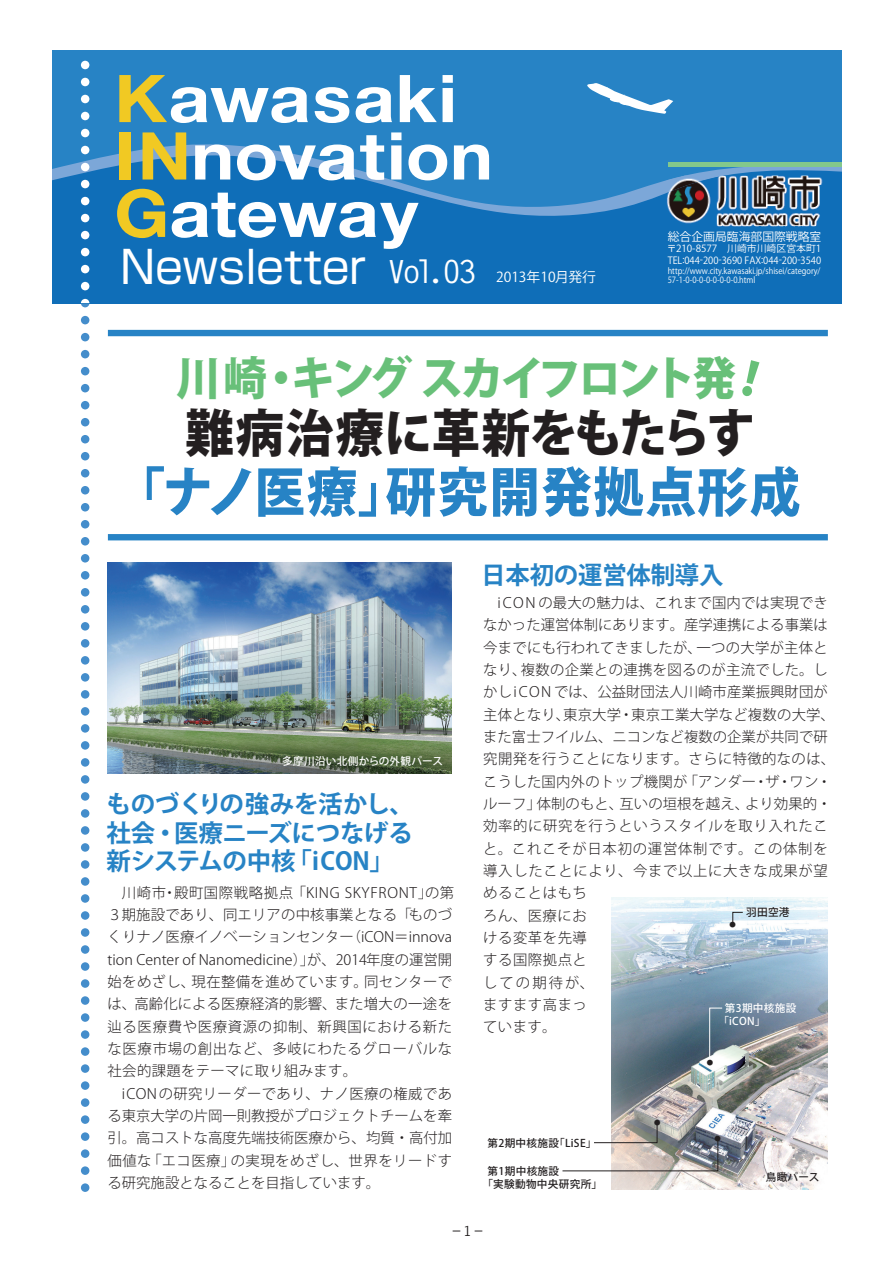
<style>
.page{position:relative;width:893px;height:1263px;background:#fff}
.page>*{position:absolute;margin:0;border:0;box-sizing:border-box;transform-origin:0 0}
.t1{font:700 65.85px/57.4px "Helvetica Neue LT Pro";color:#fff;scale:1.1 1}
.t2{font:800 53.1px "Koz Go Pro";letter-spacing:.03em;color:#2783c5;scale:.95 1}
.t3{font:800 51px "Koz Go Pro";letter-spacing:-.01em;color:#231f20;scale:.95 1}
.t4{font:800 45.75px "Koz Go Pro";letter-spacing:-.08em;color:#68c079;scale:.95 1}
.t5{font:44.7px "Shin Go Pr 6 N";color:#fff}
.t6{font:700 31.95px "Letter Gothic Std";color:#fff}
.t7{font:700 24.45px "Koz Go Pr 6 N";letter-spacing:-.01em;color:#2783c5}
.t8{font:300 14.4px/22.4px "Koz Go Pr 6 N";letter-spacing:.02em;color:#231f20}
.t9{font:300 14.4px/22.4px "Koz Go Pr 6 N";color:#231f20;text-align:right}
.t10{font:300 14.4px/22.4px "Koz Go Pr 6 N";letter-spacing:.045em;color:#231f20}
.t11{font:300 14.4px/22.4px "Koz Go Pr 6 N";letter-spacing:.05em;color:#231f20}
.t12{font:13.8px "Koz Go Pr 6 N";color:#fff}
.t13{font:700 13.8px "Letter Gothic Std";color:#231f20}
.t14{font:11.85px "Koz Go Pr 6 N";color:#fff}
.t15{font:500 10.65px "Koz Go Pr 6 N";letter-spacing:.03em;color:#231f20}
.t16{font:500 10.65px/12.8px "Koz Go Pr 6 N";letter-spacing:.03em;color:#fff}
.t17{font:9.9px/11.1px "Koz Go Pr 6 N";color:#fff}
.t18{font:8.55px/9.6px "Koz Go Pr 6 N";color:#fff;scale:.9 1}
.t19{font:500 6.45px "Koz Go Pr 6 N";color:#231f20}
.s1{color:#f1c923}
</style>
<div class="page">
<div style="left:108px;top:534px;width:720px;height:6px;background:#2783c5"></div>
<div style="left:52px;top:50px;width:790px;height:253px;background:#2783c5"></div>
<svg style="left:52px;top:144px;width:790px;height:82px"></svg>
<div style="left:52px;top:232px;width:790px;height:71px;background:#0f6eb8"></div>
<div style="left:52px;top:226px;width:790px;height:69px;background:#0f6eb8"></div>
<hr style="left:668px;top:163px;width:174px;height:4px;background:#83c88b">
<svg style="left:587px;top:83px;width:86px;height:31px"></svg>
<img style="left:612px;top:898px;width:216px;height:292px">
<img style="left:107px;top:562px;width:344px;height:212px">
<img style="left:667px;top:176px;width:157px;height:51px">
<svg style="left:81px;top:61px;width:8px;height:1131px"></svg>
<div style="left:108px;top:330px;width:720px;height:6px;background:#2783c5"></div>
<svg style="left:732px;top:911px;width:12px;height:15px"></svg>
<svg style="left:709px;top:1007px;width:14px;height:55px"></svg>
<img style="left:562px;top:1124px;width:157px;height:48px">
<h1 class="t1" style="left:114px;top:68px;width:346px"><span class="s1">K</span>awasaki<br><span class="s1">IN</span>novation</h1>
<h1 class="t1" style="left:114px;top:183px;width:278px"><span class="s1">G</span>ateway</h1>
<h3 class="t5" style="left:120px;top:230px;width:247px">Newsletter</h3>
<h3 class="t6" style="left:387px;top:252px;width:49px">Vol</h3>
<h3 class="t6" style="left:426px;top:252px;width:53px">.03</h3>
<p class="t12" style="left:496px;top:269px;width:101px">2013年10月発行</p>
<p class="t14" style="left:668px;top:230px;width:155px">総合企画局臨海部国際戦略室</p>
<p class="t17" style="left:667px;top:243px;width:156px">〒210-8577　川崎市川崎区宮本町1<br>TEL:044-200-3690 FAX:044-200-3540</p>
<p class="t18" style="left:668px;top:266px;width:171px">http://www.city.kawasaki j p. /shisei/category/<br>57-1-0-0-0-0-0-0-0-0.html</p>
<h3 class="t4" style="left:292px;top:348px;width:470px">キングスカイフロント発</h3>
<h3 class="t4" style="left:176px;top:348px;width:97px">川崎</h3>
<h3 class="t3" style="left:186px;top:400px;width:601px">難病治療に革新をもたらす</h3>
<h2 class="t2" style="left:385px;top:457px;width:438px">研究開発拠点形成</h2>
<h3 class="t4" style="left:259px;top:348px;width:47px">・</h3>
<h2 class="t2" style="left:115px;top:457px;width:310px">「ナノ医療」</h2>
<p class="t16" style="left:282px;top:754px;width:162px">多摩川沿い北側からの外観パース</p>
<h3 class="t7" style="left:107px;top:790px;width:309px">ものづくりの強みを活かし、</h3>
<h3 class="t7" style="left:107px;top:819px;width:308px">社会・医療ニーズにつなげる</h3>
<h3 class="t7" style="left:287px;top:847px;width:108px">「iCON「</h3>
<h3 class="t7" style="left:107px;top:847px;width:190px">新システムの中核</h3>
<p class="t11" style="left:174px;top:881px;width:260px">殿町国際戦略拠点「KING SKYFRONT」</p>
<p class="t8" style="left:108px;top:881px;width:60px">　川崎市</p>
<p class="t8" style="left:425px;top:881px;width:31px">の第</p>
<p class="t8" style="left:163px;top:881px;width:16px">・</p>
<p class="t8" style="left:409px;top:904px;width:45px">ものづ</p>
<p class="t8" style="left:347px;top:904px;width:107px;text-indent:-239px">３期施設であり、同エリアの中核事業となる「（iCON＝innova</p>
<p class="t8" style="left:307px;top:926px;width:147px;text-indent:-199px">くりナノ医療イノベーションセンター<br>が、2014年度の運営開</p>
<p class="t9" style="left:108px;top:948px;width:208px">tion Center of Nanomedicine）」</p>
<p class="t11" style="left:108px;top:971px;width:346px">始をめざし、<br>は、高齢化による医療経済的影響、また増大の一途を辿る医療費や医療資源の抑制、新興国における新たな医療市場の創出など、多岐にわたるグローバルな社会的課題をテーマに取り組みます。</p>
<p class="t9" style="left:108px;top:1082px;width:346px">iCONの研究リーダーであり、ナノ医療の権威である東京大学の片岡一則教授がプロジェクトチームを牽引。高コストな高度先端技術医療から、均質・高付加の実現をめざし、世界をリードす</p>
<p class="t8" style="left:192px;top:971px;width:178px">現在整備を進めています。</p>
<p class="t8" style="left:364px;top:971px;width:90px">同センターで</p>
<p class="t8" style="left:147px;top:1149px;width:89px">「エコ医療」</p>
<p class="t9" style="left:108px;top:1149px;width:274px;text-align:left">価値な<br>る研究施設となることを目指しています。</p>
<h3 class="t7" style="left:481px;top:561px;width:244px">日本初の運営体制導入</h3>
<p class="t8" style="left:483px;top:592px;width:346px;text-align:right">iCON の最大の魅力は、これまで国内では実現できなかった運営体制にあります。産学連携による事業は一つの大学が主体と</p>
<p class="t8" style="left:521px;top:636px;width:308px;text-indent:-38px">今までにも行われてきましたが、<br>複数の企業との連携を図るのが主流でした。し</p>
<p class="t8" style="left:483px;top:659px;width:45px">なり、</p>
<p class="t8" style="left:483px;top:681px;width:346px">かしiCON では、公益財団法人川崎市産業振興財団が</p>
<p class="t8" style="left:563px;top:703px;width:273px">東京大学・東京工業大学など複数の大学、</p>
<p class="t8" style="left:483px;top:703px;width:89px">主体となり、</p>
<p class="t9" style="left:483px;top:726px;width:346px">また富士フイルム、ニコンなど複数の企業が共同で研</p>
<p class="t8" style="left:483px;top:748px;width:353px">究開発を行うことになります。さらに特徴的なのは、</p>
<p class="t8" style="left:765px;top:770px;width:68px">ザ・ワン・</p>
<p class="t8" style="left:684px;top:770px;width:74px">「アンダー</p>
<p class="t8" style="left:483px;top:770px;width:206px">こうした国内外のトップ機関が</p>
<p class="t8" style="left:754px;top:770px;width:16px">・</p>
<p class="t8" style="left:745px;top:793px;width:88px">より効果的・</p>
<p class="t8" style="left:619px;top:793px;width:131px">互いの垣根を越え、</p>
<p class="t8" style="left:537px;top:793px;width:88px">体制のもと、</p>
<p class="t10" style="left:483px;top:793px;width:346px">ルーフ」<br>効率的に研究を行うというスタイルを取り入れたこと。これこそが日本初の運営体制です。この体制を導入したことにより、今まで以上に大きな成果が望めることはもち<br>ろん、医療にお<br>ける変革を先導<br>する国際拠点と<br>しての期待が、<br>ますます高まっ<br>ています。</p>
<p class="t15" style="left:746px;top:906px;width:45px">羽田空港</p>
<p class="t19" style="left:729px;top:921px;width:8px">●</p>
<p class="t16" style="left:718px;top:1002px;width:80px;text-indent:6px">第3期中核施設「iCON「</p>
<p class="t19" style="left:707px;top:1059px;width:8px">●</p>
<p class="t19" style="left:654px;top:1119px;width:8px">●</p>
<p class="t15" style="left:554px;top:1137px;width:44px">「LiSE「</p>
<p class="t15" style="left:487px;top:1137px;width:73px">第2期中核施設</p>
<p class="t19" style="left:714px;top:1135px;width:8px">●</p>
<p class="t15" style="left:487px;top:1165px;width:73px">第1期中核施設</p>
<p class="t15" style="left:482px;top:1178px;width:121px">「実験動物中央研究所「</p>
<p class="t15" style="left:766px;top:1171px;width:55px">鳥瞰パース</p>
<p class="t13" style="left:452px;top:1223px;width:32px">−1−</p>
</div>
